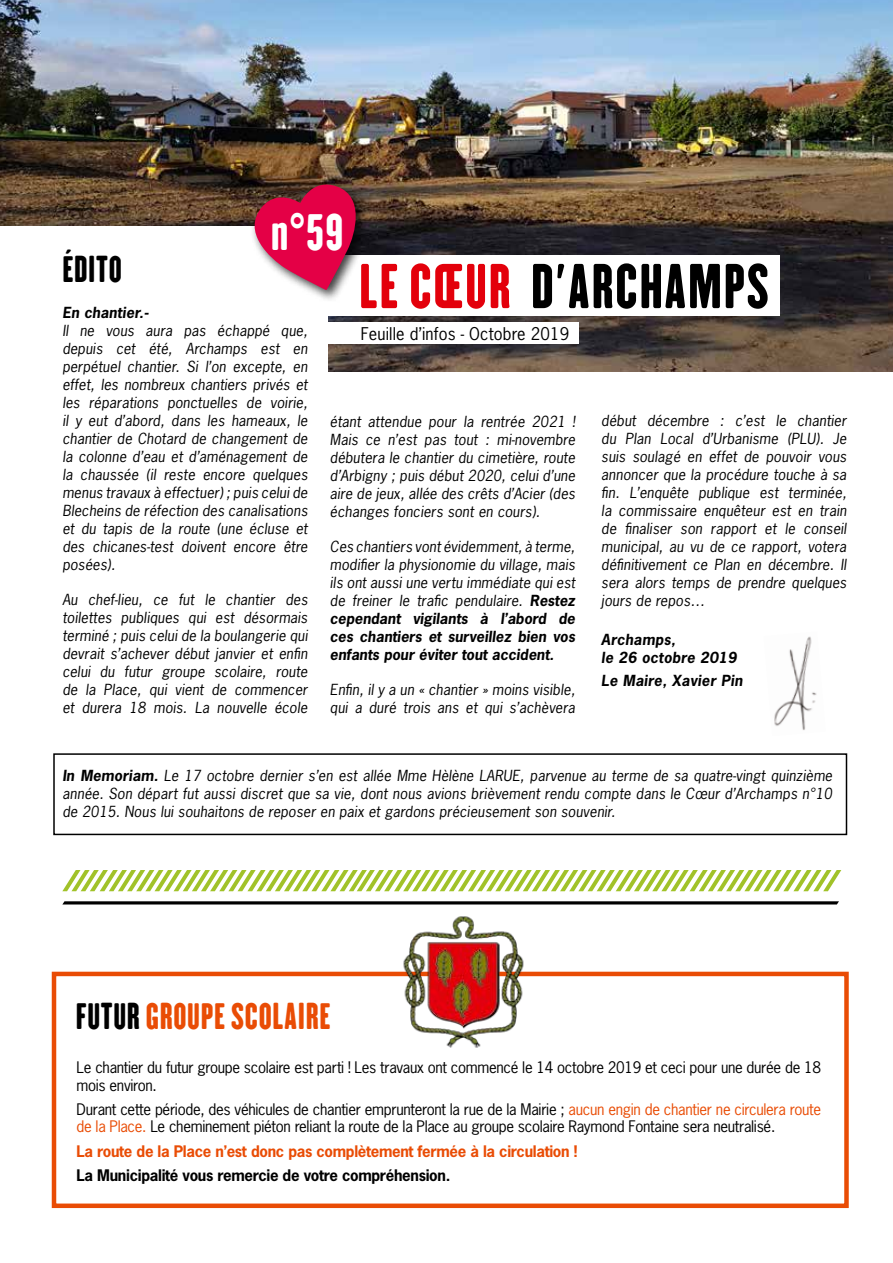
<style>
.page{position:relative;width:893px;height:1263px;background:#fff}
.page>*{position:absolute;margin:0;border:0;box-sizing:border-box;transform-origin:0 0}
.t1{font:55.95px "H.H.Samuel";letter-spacing:.03em;color:#000}
.t2{font:45.9px "H.H.Samuel";color:#fff}
.t3{font:33px "H.H.Samuel";letter-spacing:.02em;color:#e94c05}
.t4{font:33px "H.H.Samuel";letter-spacing:.02em;color:#000}
.t5{font:16.5px "Porsche News Gothic";letter-spacing:.01em;color:#000}
.t6{font:15px/17.7px "Porsche News Gothic";letter-spacing:-.02em;color:#000}
.t7{font:700 15px "Porsche News Gothic";letter-spacing:-.02em;color:#e94c05}
.t8{font:700 15px "Porsche News Gothic";letter-spacing:-.02em;color:#000}
.t9{font:italic 14.4px/18px "Porsche News Gothic";letter-spacing:.01em;color:#000;text-align:justify}
.t10{font:italic 700 14.4px/18px "Porsche News Gothic";letter-spacing:.02em;color:#000}
.s1{color:#e3000b}
.s2{font-weight:700}
.s3{color:#000}
.s4{color:#e94c05}
</style>
<div class="page">
<img style="left:0;top:0;width:893px;height:371px">
<div style="left:0;top:226px;width:327px;height:180px;background:#fff"></div>
<div style="left:316px;top:255px;width:464px;height:61px;background:#fff"></div>
<div style="left:320px;top:323px;width:259px;height:21px;background:#fff"></div>
<div style="left:250px;top:180px;width:119px;height:122px;background:#000;opacity:.75"></div>
<svg style="left:241px;top:177px;width:123px;height:113px"></svg>
<img style="left:774px;top:636px;width:43px;height:94px">
<svg style="left:62px;top:901px;width:777px;height:3px;background:#1b1b1b"></svg>
<svg style="left:62px;top:870px;width:779px;height:21px"></svg>
<div style="left:52px;top:972px;width:797px;height:236px;border:4px solid #e94c05"></div>
<div style="left:53px;top:753px;width:794px;height:82px;border:2px solid #000"></div>
<img style="left:395px;top:916px;width:137px;height:132px">
<h2 class="t2" style="left:271px;top:202px;width:74px">n°59</h2>
<h3 class="t4" style="left:62px;top:248px;width:61px">ÉDITO</h3>
<p class="t10" style="left:62px;top:303px;width:88px">En chantier.-</p>
<p class="t9" style="left:62px;top:321px;width:247px">Il ne vous aura pas échappé que, depuis cet été, Archamps est en perpétuel chantier. Si l’on excepte, en effet, les nombreux chantiers privés et les réparations ponctuelles de voirie, il y eut d’abord, dans les hameaux, le chantier de Chotard de changement de la colonne d’eau et d’aménagement de la chaussée (il reste encore quelques menus travaux à effectuer) ; puis celui de Blecheins de réfection des canalisations et du tapis de la route (une écluse et des chicanes-test doivent encore être posées).</p>
<p class="t9" style="left:62px;top:590px;width:247px">Au chef-lieu, ce fut le chantier des toilettes publiques qui est désormais terminé ; puis celui de la boulangerie qui devrait s’achever début janvier et enfin celui du futur groupe scolaire, route de la Place, qui vient de commencer et durera 18 mois. La nouvelle école</p>
<h1 class="t1" style="left:359px;top:250px;width:412px"><span class="s1">LE CŒUR</span> D'ARCHAMPS</h1>
<p class="t5" style="left:361px;top:323px;width:210px">Feuille d’infos - Octobre 2019</p>
<p class="t9" style="left:601px;top:412px;width:247px">début décembre : c’est le chantier du Plan Local d’Urbanisme (PLU). Je suis soulagé en effet de pouvoir vous annoncer que la procédure touche à sa fin. L’enquête publique est terminée, la commissaire enquêteur est en train de finaliser son rapport et le conseil municipal, au vu de ce rapport, votera définitivement ce Plan en décembre. Il sera alors temps de prendre quelques jours de repos…</p>
<p class="t10" style="left:601px;top:631px;width:137px">Archamps,<br>le 26 octobre 2019</p>
<p class="t10" style="left:601px;top:671px;width:143px">Le Maire, Xavier Pin</p>
<p class="t9" style="left:330px;top:413px;width:247px">étant attendue pour la rentrée 2021 !<br>Mais ce n’est pas tout : mi-novembre débutera le chantier du cimetière, route d’Arbigny ; puis début 2020, celui d’une aire de jeux, allée des crêts d’Acier (des échanges fonciers sont en cours).</p>
<p class="t9" style="left:330px;top:538px;width:247px">Ces chantiers vont évidemment, à terme, modifier la physionomie du village, mais ils ont aussi une vertu immédiate qui est de freiner le trafic pendulaire. <span class="s2">Restez cependant vigilants à l’abord de ces chantiers et surveillez bien vos enfants pour éviter tout accident.</span></p>
<p class="t9" style="left:330px;top:681px;width:247px">Enfin, il y a un « chantier » moins visible, qui a duré trois ans et qui s’achèvera</p>
<p class="t9" style="left:62px;top:766px;width:771px"><span class="s2">In Memoriam.</span> Le 17 octobre dernier s’en est allée Mme Hèlène LARUE, parvenue au terme de sa quatre-vingt quinzième année. Son départ fut aussi discret que sa vie, dont nous avions brièvement rendu compte dans le Cœur d’Archamps n°10 de 2015. Nous lui souhaitons de reposer en paix et gardons précieusement son souvenir.</p>
<h3 class="t3" style="left:76px;top:995px;width:256px"><span class="s3">FUTUR</span> GROUPE SCOLAIRE</h3>
<p class="t6" style="left:77px;top:1058px;width:746px">Le chantier du futur groupe scolaire est parti ! Les travaux ont commencé le 14 octobre 2019 et ceci pour une durée de 18 mois environ.</p>
<p class="t6" style="left:77px;top:1100px;width:746px">Durant cette période, des véhicules de chantier emprunteront la rue de la Mairie ; <span class="s4">aucun engin de chantier ne circulera route de la Place.</span> Le cheminement piéton reliant la route de la Place au groupe scolaire Raymond Fontaine sera neutralisé.</p>
<p class="t7" style="left:77px;top:1141px;width:502px">La route de la Place n’est donc pas complètement fermée à la circulation !</p>
<p class="t8" style="left:77px;top:1165px;width:375px">La Municipalité vous remercie de votre compréhension.</p>
</div>
